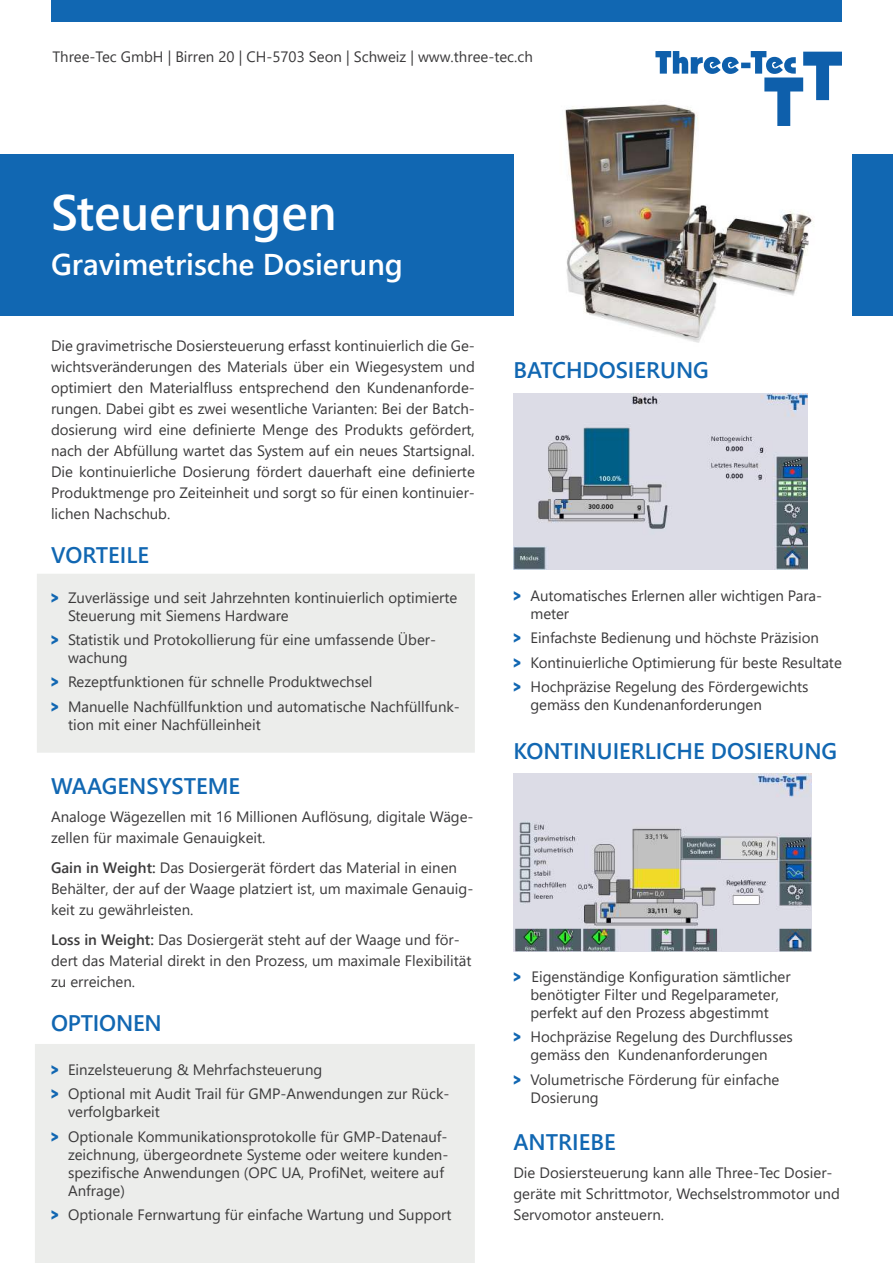
<style>
.page{position:relative;width:893px;height:1263px;background:#fff}
.page>*{position:absolute;margin:0;border:0;box-sizing:border-box;transform-origin:0 0}
.t1{font:600 49.5px "Segoe UI";color:#fff}
.t2{font:600 30px "Segoe UI";color:#fff}
.t3{font:600 22.5px "Segoe UI";color:#1167b2}
.t4{font:15px/21px "Segoe UI";color:#3b3a3b}
.s1{font-family:"Bauhaus 93";color:#1167b2}
.s2{font-weight:600}
</style>
<div class="page">
<div style="left:0;top:154px;width:893px;height:162px;background:#1167b2"></div>
<div style="left:37px;top:574px;width:438px;height:179px;background:#ecedeb"></div>
<div style="left:35px;top:1044px;width:440px;height:219px;background:#ecedeb"></div>
<div style="left:514px;top:107px;width:338px;height:238px;background:#fff"></div>
<img style="left:565px;top:104px;width:248px;height:239px">
<img style="left:513px;top:393px;width:295px;height:177px">
<img style="left:513px;top:774px;width:298px;height:178px">
<svg style="left:655px;top:51px;width:187px;height:75px"></svg>
<div style="left:51px;top:0;width:791px;height:22px;background:#1167b2"></div>
<p class="t4" style="left:52px;top:45px;width:482px">Three-Tec GmbH | Birren 20 | CH-5703 Seon | Schweiz | www.three-tec.ch</p>
<h1 class="t1" style="left:51px;top:193px;width:287px">Steuerungen</h1>
<h2 class="t2" style="left:51px;top:252px;width:353px">Gravimetrische Dosierung</h2>
<p class="t4" style="left:51px;top:337px;width:425px;text-align:justify">Die gravimetrische Dosiersteuerung erfasst kontinuierlich die Ge&shy;wichtsveränderungen des Materials über ein Wiegesystem und optimiert den Materialfluss entsprechend den Kundenanforde&shy;rungen. Dabei gibt es zwei wesentliche Varianten: Bei der Batch&shy;dosierung wird eine definierte Menge des Produkts gefördert, nach der Abfüllung wartet das System auf ein neues Startsignal.<br>Die kontinuierliche Dosierung fördert dauerhaft eine definierte Produktmenge pro Zeiteinheit und sorgt so für einen kontinuier&shy;lichen Nachschub.</p>
<h3 class="t3" style="left:51px;top:546px;width:100px">VORTEILE</h3>
<p class="t4" style="left:68px;top:587px;width:391px;line-height:18px;text-indent:-17px"><span class="s1">&gt;</span> Zuverlässige und seit Jahrzehnten kontinuierlich optimierte<br>Steuerung mit Siemens Hardware</p>
<p class="t4" style="left:68px;top:629px;width:370px;line-height:18px;text-indent:-17px"><span class="s1">&gt;</span> Statistik und Protokollierung für eine umfassende Über&shy;wachung</p>
<p class="t4" style="left:51px;top:668px;width:410px;line-height:24.5px"><span class="s1">&gt;</span> Rezeptfunktionen für schnelle Produktwechsel<br><span class="s1">&gt;</span> Manuelle Nachfüllfunktion und automatische Nachfüllfunk-</p>
<p class="t4" style="left:68px;top:715px;width:194px">tion mit einer Nachfülleinheit</p>
<h3 class="t3" style="left:51px;top:777px;width:191px">WAAGENSYSTEME</h3>
<p class="t4" style="left:51px;top:805px;width:424px">Analoge Wägezellen mit 16 Millionen Auflösung, digitale Wäge&shy;zellen für maximale Genauigkeit.</p>
<p class="t4" style="left:51px;top:856px;width:424px"><span class="s2">Gain in Weight:</span> Das Dosiergerät fördert das Material in einen<br>Behälter, der auf der Waage platziert ist, um maximale Genauig&shy;keit zu gewährleisten.</p>
<p class="t4" style="left:51px;top:928px;width:422px"><span class="s2">Loss in Weight:</span> Das Dosiergerät steht auf der Waage und för&shy;dert das Material direkt in den Prozess, um maximale Flexibilität zu erreichen.</p>
<h3 class="t3" style="left:51px;top:1014px;width:112px">OPTIONEN</h3>
<p class="t4" style="left:51px;top:1059px;width:400px;line-height:24.5px"><span class="s1">&gt;</span> Einzelsteuerung &amp; Mehrfachsteuerung<br><span class="s1">&gt;</span> Optional mit Audit Trail für GMP-Anwendungen zur Rück-</p>
<p class="t4" style="left:51px;top:1101px;width:398px;line-height:24.5px;text-indent:17px">verfolgbarkeit<br><span class="s1">&gt;</span> Optionale Kommunikationsprotokolle für GMP-Datenauf-</p>
<p class="t4" style="left:68px;top:1144px;width:382px;line-height:18px">zeichnung, übergeordnete Systeme oder weitere kunden&shy;spezifische Anwendungen (OPC UA, ProfiNet, weitere auf<br>Anfrage)</p>
<p class="t4" style="left:51px;top:1205px;width:402px"><span class="s1">&gt;</span> Optionale Fernwartung für einfache Wartung und Support</p>
<h3 class="t3" style="left:513px;top:361px;width:197px">BATCHDOSIERUNG</h3>
<p class="t4" style="left:530px;top:585px;width:293px;line-height:18px;text-indent:-17px"><span class="s1">&gt;</span> Automatisches Erlernen aller wichtigen Para&shy;meter</p>
<p class="t4" style="left:513px;top:624px;width:330px;line-height:24.5px"><span class="s1">&gt;</span> Einfachste Bedienung und höchste Präzision<br><span class="s1">&gt;</span> Kontinuierliche Optimierung für beste Resultate <span class="s1">&gt;</span> Hochpräzise Regelung des Fördergewichts</p>
<p class="t4" style="left:530px;top:693px;width:233px">gemäss den Kundenanforderungen</p>
<h3 class="t3" style="left:513px;top:742px;width:325px">KONTINUIERLICHE DOSIERUNG</h3>
<p class="t4" style="left:513px;top:966px;width:279px;line-height:18px;text-align:center"><span class="s1">&gt;</span> Eigenständige Konfiguration sämtlicher benötigter Filter und Regelparameter, perfekt auf den Prozess abgestimmt</p>
<p class="t4" style="left:513px;top:1027px;width:281px;line-height:18px;text-align:center"><span class="s1">&gt;</span> Hochpräzise Regelung des Durchflusses gemäss den Kundenanforderungen</p>
<p class="t4" style="left:530px;top:1069px;width:250px;line-height:18px;text-indent:-17px"><span class="s1">&gt;</span> Volumetrische Förderung für einfache<br>Dosierung</p>
<h3 class="t3" style="left:513px;top:1133px;width:104px">ANTRIEBE</h3>
<p class="t4" style="left:513px;top:1164px;width:328px">Die Dosiersteuerung kann alle Three-Tec Dosier&shy;geräte mit Schrittmotor, Wechselstrommotor und<br>Servomotor ansteuern.</p>
</div>
